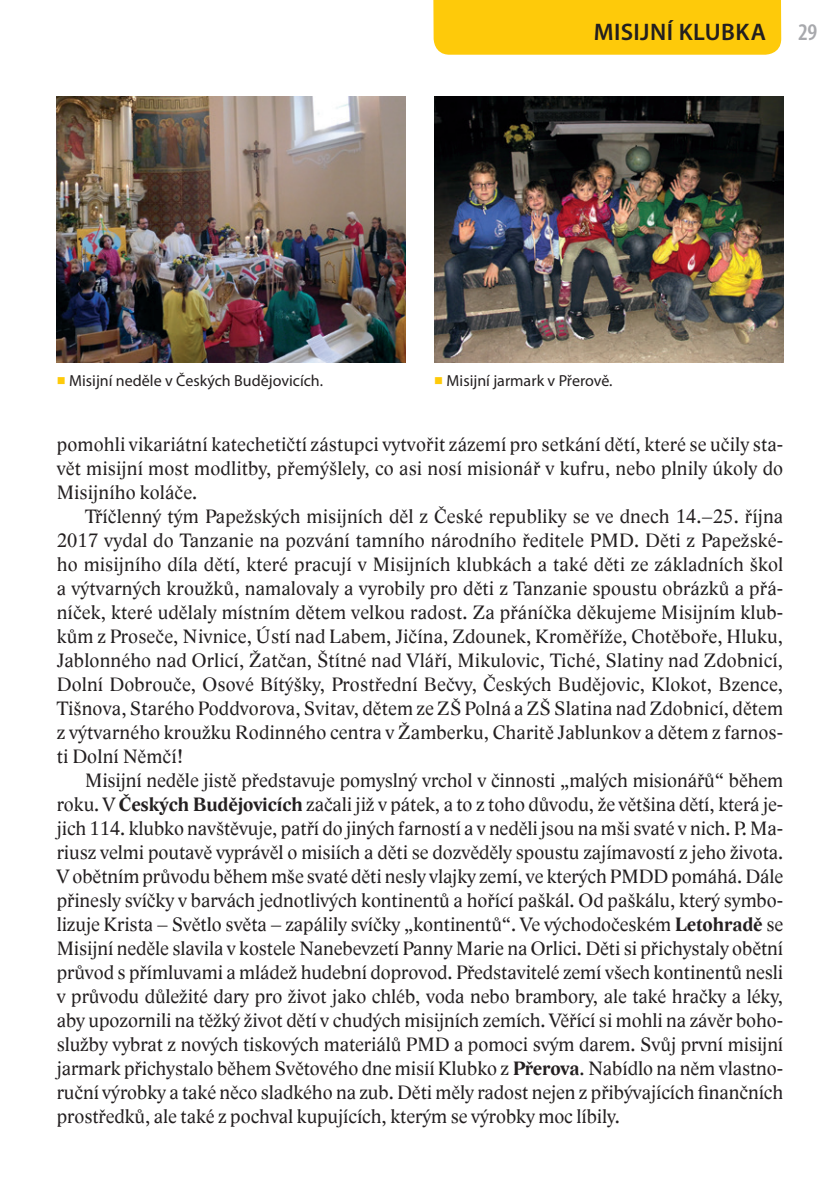
<style>
.page{position:relative;width:840px;height:1191px;background:#fff}
.page>*{position:absolute;margin:0;border:0;box-sizing:border-box;transform-origin:0 0}
.t1{font:600 24px "Myriad Pro";letter-spacing:.02em;color:#231f20}
.t2{font:600 condensed 24px "Myriad Pro";color:#a8a9ad}
.t3{font:20px/24px "Lido STFCE";letter-spacing:.01em;color:#231f20;text-align:justify}
.t4{font:16px "Myriad Pro";color:#231f20}
.s1{color:#feca0a}
.s2{font-weight:700}
</style>
<div class="page">
<img style="left:57px;top:96px;width:348px;height:266px">
<img style="left:433px;top:0;width:350px;height:363px">
<p class="t1" style="left:593px;top:19px;width:100px">MISIJNÍ KLUBKA</p>
<p class="t2" style="left:797px;top:19px;width:21px">29</p>
<p class="t4" style="left:57px;top:372px;width:268px"><span class="s1">■</span> Misijní neděle v Českých Budějovicích.</p>
<p class="t4" style="left:434px;top:372px;width:180px"><span class="s1">■</span> Misijní jarmark v Přerově.</p>
<p class="t3" style="left:57px;top:432px;width:727px">pomohli vikariátní katechetičtí zástupci vytvořit zázemí pro setkání dětí, které se učily sta&shy;vět misijní most modlitby, přemýšlely, co asi nosí misionář v kufru, nebo plnily úkoly do Misijního koláče.</p>
<p class="t3" style="left:57px;top:504px;width:727px;text-indent:28px">Tříčlenný tým Papežských misijních děl z České republiky se ve dnech 14.–25. října 2017 vydal do Tanzanie na pozvání tamního národního ředitele PMD. Děti z Papežské&shy;ho misijního díla dětí, které pracují v Misijních klubkách a také děti ze základních škol a výtvarných kroužků, namalovaly a vyrobily pro děti z Tanzanie spoustu obrázků a přá&shy;níček, které udělaly místním dětem velkou radost. Za přáníčka děkujeme Misijním klub&shy;kům z Proseče, Nivnice, Ústí nad Labem, Jičína, Zdounek, Kroměříže, Chotěboře, Hluku, Jablonného nad Orlicí, Žatčan, Štítné nad Vláří, Mikulovic, Tiché, Slatiny nad Zdobnicí, Dolní Dobrouče, Osové Bítýšky, Prostřední Bečvy, Českých Budějovic, Klokot, Bzence, Tišnova, Starého Poddvorova, Svitav, dětem ze ZŠ Polná a ZŠ Slatina nad Zdobnicí, dětem z výtvarného kroužku Rodinného centra v Žamberku, Charitě Jablunkov a dětem z farnos&shy;ti Dolní Němčí!</p>
<p class="t3" style="left:57px;top:768px;width:727px;text-indent:28px">Misijní neděle jistě představuje pomyslný vrchol v činnosti „malých misionářů“ během roku. V <span class="s2">Českých Budějovicích</span> začali již v pátek, a to z toho důvodu, že většina dětí, která je&shy;jich 114. klubko navštěvuje, patří do jiných farností a v neděli jsou na mši svaté v nich. P. Ma&shy;riusz velmi poutavě vyprávěl o misiích a děti se dozvěděly spoustu zajímavostí z jeho života.<br>V obětním průvodu během mše svaté děti nesly vlajky zemí, ve kterých PMDD pomáhá. Dále přinesly svíčky v barvách jednotlivých kontinentů a hořící paškál. Od paškálu, který symbo&shy;lizuje Krista – Světlo světa – zapálily svíčky „kontinentů“. Ve východočeském <span class="s2">Letohradě</span> se Misijní neděle slavila v kostele Nanebevzetí Panny Marie na Orlici. Děti si přichystaly obětní průvod s přímluvami a mládež hudební doprovod. Představitelé zemí všech kontinentů nesli v průvodu důležité dary pro život jako chléb, voda nebo brambory, ale také hračky a léky, aby upozornili na těžký život dětí v chudých misijních zemích. Věřící si mohli na závěr boho&shy;služby vybrat z nových tiskových materiálů PMD a pomoci svým darem. Svůj první misijní jarmark přichystalo během Světového dne misií Klubko z <span class="s2">Přerova</span>. Nabídlo na něm vlastno&shy;ruční výrobky a také něco sladkého na zub. Děti měly radost nejen z přibývajících finančních prostředků, ale také z pochval kupujících, kterým se výrobky moc líbily.</p>
</div>
